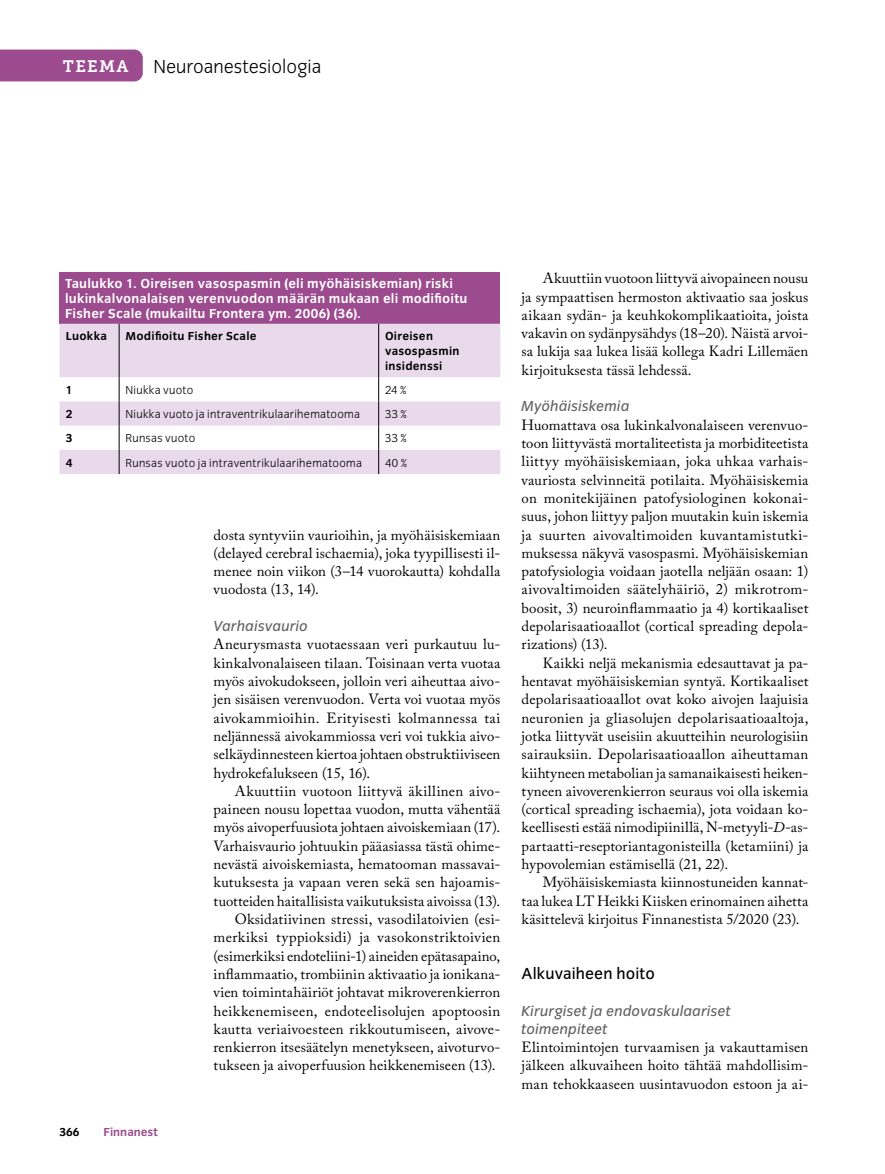
<style>
.page{position:relative;width:885px;height:1174px;background:#fff}
.page>*{position:absolute;margin:0;border:0;box-sizing:border-box;transform-origin:0 0}
.t1{font:300 19.5px "Congress Sans";color:#000}
.t2{font:16.5px "Congress Sans";letter-spacing:.005em;color:#000}
.t3{font:16.5px "Museo Slab 700";letter-spacing:.08em;color:#fff}
.t4{font:italic 15px/18.3px "Congress Sans";letter-spacing:.01em;color:#636362}
.t5{font:14.7px/18.3px "Adobe Caslon Pro";letter-spacing:.01em;color:#000;text-align:justify}
.t6{font:14.7px "Adobe Caslon Pro";letter-spacing:.03em;color:#000}
.t7{font:700 13.5px/15px "Congress Sans";letter-spacing:.015em;color:#fff}
.t8{font:300 12px "Congress Sans";letter-spacing:.02em;color:#000}
.t9{font:700 12px/14.7px "Congress Sans";letter-spacing:.02em;color:#000}
.t10{font:700 12px "Congress Sans";color:#9b4b8e}
.s1{font-style:italic}
</style>
<div class="page">
<div style="left:0;top:50px;width:143px;height:31px;background:#9b4b8e"></div>
<div style="left:60px;top:272px;width:440px;height:52px;background:#9b4b8e"></div>
<svg style="left:60px;top:324px;width:440px;height:150px;fill:#e8daeb"></svg>
<hr style="left:119px;top:324px;width:1px;height:53px;background:#000">
<hr style="left:378px;top:324px;width:1px;height:53px;background:#000">
<svg style="left:119px;top:377px;width:1px;height:97px"></svg>
<svg style="left:378px;top:377px;width:1px;height:97px"></svg>
<p class="t3" style="left:63px;top:57px;width:67px">TEEMA</p>
<h1 class="t1" style="left:153px;top:56px;width:169px">Neuroanestesiologia</h1>
<p class="t7" style="left:65px;top:276px;width:404px">Taulukko 1. Oireisen vasospasmin (eli myöhäisiskemian) riski lukinkalvonalaisen verenvuodon määrän mukaan eli modifioitu<br>Fisher Scale (mukailtu Frontera ym. 2006) (36).</p>
<p class="t9" style="left:66px;top:329px;width:43px">Luokka</p>
<p class="t9" style="left:125px;top:329px;width:133px">Modifioitu Fisher Scale</p>
<p class="t9" style="left:385px;top:329px;width:76px">Oireisen vasospasmin insidenssi</p>
<p class="t9" style="left:66px;top:383px;width:8px">1</p>
<p class="t8" style="left:125px;top:383px;width:69px">Niukka vuoto</p>
<p class="t8" style="left:385px;top:383px;width:23px">24 %</p>
<p class="t9" style="left:66px;top:407px;width:8px">2</p>
<p class="t8" style="left:125px;top:408px;width:236px">Niukka vuoto ja intraventrikulaarihematooma</p>
<p class="t8" style="left:385px;top:408px;width:23px">33 %</p>
<p class="t9" style="left:66px;top:431px;width:8px">3</p>
<p class="t8" style="left:125px;top:432px;width:71px">Runsas vuoto</p>
<p class="t8" style="left:385px;top:432px;width:23px">33 %</p>
<p class="t9" style="left:66px;top:455px;width:8px">4</p>
<p class="t8" style="left:125px;top:456px;width:238px">Runsas vuoto ja intraventrikulaarihematooma</p>
<p class="t8" style="left:385px;top:456px;width:23px">40 %</p>
<p class="t9" style="left:60px;top:1124px;width:22px">366</p>
<p class="t10" style="left:104px;top:1125px;width:56px">Finnanest</p>
<p class="t5" style="left:213px;top:525px;width:288px">dosta syntyviin vaurioihin, ja myöhäisiskemiaan (delayed cerebral ischaemia), joka tyypillisesti il&shy;menee noin viikon (3–14 vuorokautta) kohdalla vuodosta (13, 14).</p>
<p class="t4" style="left:213px;top:617px;width:96px">Varhaisvaurio</p>
<p class="t5" style="left:213px;top:635px;width:288px">Aneurysmasta vuotaessaan veri purkautuu lu&shy;kinkalvonalaiseen tilaan. Toisinaan verta vuotaa myös aivokudokseen, jolloin veri aiheuttaa aivo&shy;jen sisäisen verenvuodon. Verta voi vuotaa myös aivokammioihin. Erityisesti kolmannessa tai neljännessä aivokammiossa veri voi tukkia aivo&shy;selkäydinnesteen kiertoa johtaen obstruktiiviseen hydrokefalukseen (15, 16).</p>
<p class="t6" style="left:235px;top:782px;width:267px">Akuuttiin vuotoon liittyvä äkillinen aivo-</p>
<p class="t5" style="left:213px;top:800px;width:288px">paineen nousu lopettaa vuodon, mutta vähentää</p>
<p class="t5" style="left:213px;top:818px;width:288px">myös aivoperfuusiota johtaen aivoiskemiaan (17).</p>
<p class="t5" style="left:213px;top:836px;width:288px">Varhaisvaurio johtuukin pääasiassa tästä ohime-</p>
<p class="t5" style="left:213px;top:855px;width:288px">nevästä aivoiskemiasta, hematooman massavai-</p>
<p class="t5" style="left:213px;top:873px;width:288px">kutuksesta ja vapaan veren sekä sen hajoamis-</p>
<p class="t5" style="left:213px;top:891px;width:288px">tuotteiden haitallisista vaikutuksista aivoissa (13).</p>
<p class="t5" style="left:235px;top:909px;width:267px">Oksidatiivinen stressi, vasodilatoivien (esi-</p>
<p class="t6" style="left:213px;top:928px;width:288px">merkiksi typpioksidi) ja vasokonstriktoivien</p>
<p class="t5" style="left:213px;top:946px;width:288px">(esimerkiksi endoteliini-1) aineiden epätasapaino,</p>
<p class="t5" style="left:213px;top:964px;width:288px">inflammaatio, trombiinin aktivaatio ja ionikana-</p>
<p class="t5" style="left:213px;top:983px;width:288px">vien toimintahäiriöt johtavat mikroverenkierron</p>
<p class="t5" style="left:213px;top:1001px;width:288px">heikkenemiseen, endoteelisolujen apoptoosin</p>
<p class="t5" style="left:213px;top:1019px;width:288px">kautta veriaivoesteen rikkoutumiseen, aivove-</p>
<p class="t5" style="left:213px;top:1038px;width:288px">renkierron itsesäätelyn menetykseen, aivoturvo-</p>
<p class="t5" style="left:213px;top:1056px;width:283px">tukseen ja aivoperfuusion heikkenemiseen (13).</p>
<p class="t5" style="left:521px;top:269px;width:288px;text-indent:21px">Akuuttiin vuotoon liittyvä aivopaineen nousu ja sympaattisen hermoston aktivaatio saa joskus aikaan sydän- ja keuhkokomplikaatioita, joista vakavin on sydänpysähdys (18–20). Näistä arvoi&shy;sa lukija saa lukea lisää kollega Kadri Lillemäen kirjoituksesta tässä lehdessä.</p>
<p class="t4" style="left:521px;top:397px;width:109px">Myöhäisiskemia</p>
<p class="t5" style="left:521px;top:415px;width:288px">Huomattava osa lukinkalvonalaiseen verenvuo&shy;toon liittyvästä mortaliteetista ja morbiditeetista liittyy myöhäisiskemiaan, joka uhkaa varhais&shy;vauriosta selvinneitä potilaita. Myöhäisiskemia on monitekijäinen patofysiologinen kokonai&shy;suus, johon liittyy paljon muutakin kuin iskemia ja suurten aivovaltimoiden kuvantamistutki&shy;muksessa näkyvä vasospasmi. Myöhäisiskemian patofysiologia voidaan jaotella neljään osaan: 1) aivovaltimoiden säätelyhäiriö, 2) mikrotrom&shy;boosit, 3) neuroinflammaatio ja 4) kortikaaliset depolarisaatioaallot (cortical spreading depola&shy;rizations) (13).</p>
<p class="t5" style="left:521px;top:653px;width:288px;text-indent:21px">Kaikki neljä mekanismia edesauttavat ja pa&shy;hentavat myöhäisiskemian syntyä. Kortikaaliset depolarisaatioaallot ovat koko aivojen laajuisia neuronien ja gliasolujen depolarisaatioaaltoja, jotka liittyvät useisiin akuutteihin neurologisiin sairauksiin. Depolarisaatioaallon aiheuttaman kiihtyneen metabolian ja samanaikaisesti heiken&shy;tyneen aivoverenkierron seuraus voi olla iskemia (cortical spreading ischaemia), jota voidaan ko&shy;keellisesti estää nimodipiinillä, N-metyyli-<span class="s1">D</span>-as&shy;partaatti-reseptoriantagonisteilla (ketamiini) ja hypovolemian estämisellä (21, 22).</p>
<p class="t5" style="left:521px;top:873px;width:288px;text-indent:21px">Myöhäisiskemiasta kiinnostuneiden kannat&shy;taa lukea LT Heikki Kiisken erinomainen aihetta käsittelevä kirjoitus Finnanestista 5/2020 (23).</p>
<p class="t2" style="left:521px;top:964px;width:135px">Alkuvaiheen hoito</p>
<p class="t4" style="left:521px;top:1001px;width:211px">Kirurgiset ja endovaskulaariset toimenpiteet</p>
<p class="t5" style="left:521px;top:1038px;width:288px">Elintoimintojen turvaamisen ja vakauttamisen jälkeen alkuvaiheen hoito tähtää mahdollisim&shy;man tehokkaaseen uusintavuodon estoon ja ai-</p>
</div>
